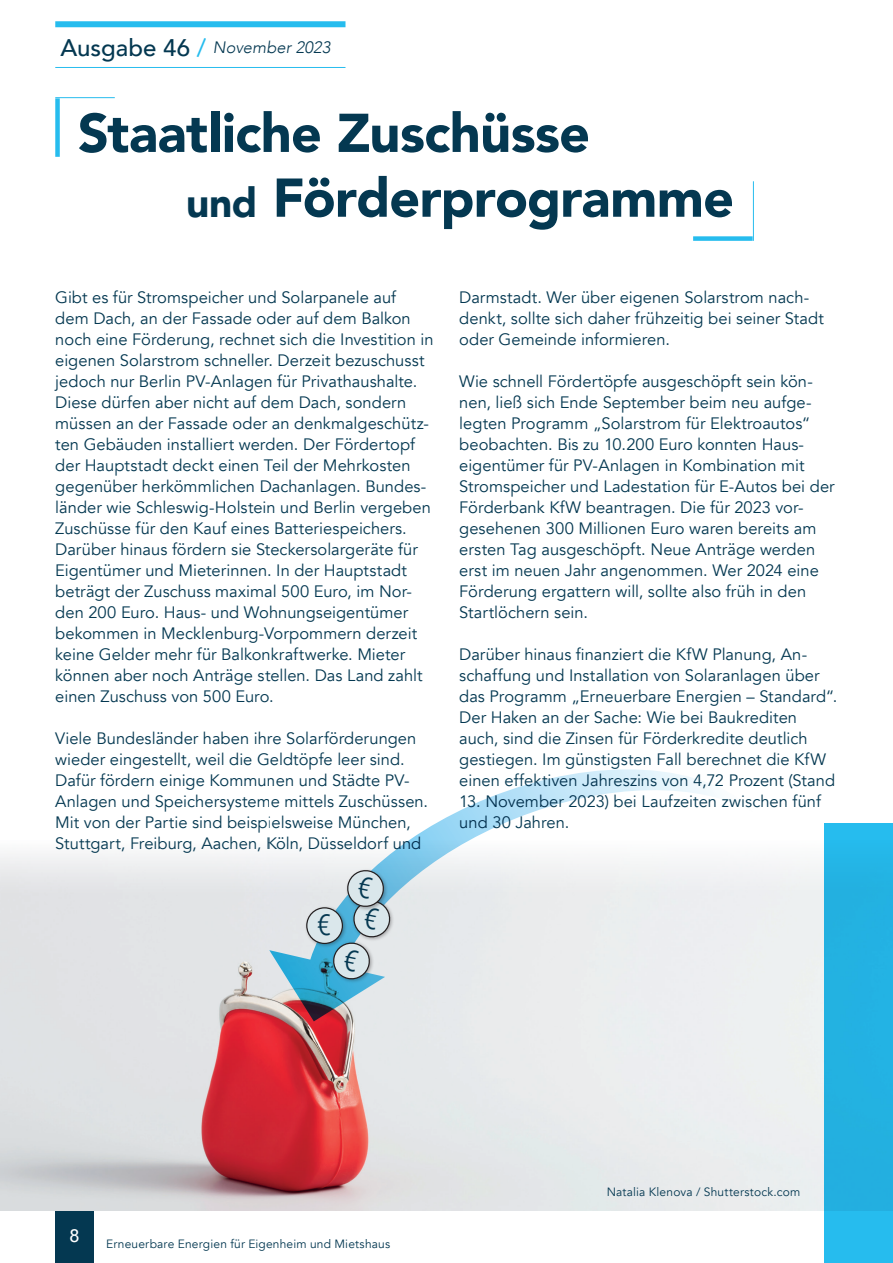
<style>
.page{position:relative;width:893px;height:1263px;background:#fff}
.page>*{position:absolute;margin:0;border:0;box-sizing:border-box;transform-origin:0 0}
.t1{font:900 54px/64.8px "Avenir";letter-spacing:-.015em;color:#043851}
.t2{font:300 29.1px "Avenir";color:#043851}
.t3{font:500 18px "Avenir";color:#fff}
.t4{font:16.5px/21px "Avenir";color:#043851}
.t5{font:italic 300 16.5px "Avenir";letter-spacing:.005em;color:#043851}
.t6{font:12px "Avenir";letter-spacing:.015em;color:#043851}
.s1{font-weight:500;font-style:normal;font-size:24px}
.s2{font-weight:500;font-style:normal;font-size:24px;color:#26bcee}
.s3{font-size:40.5px}
</style>
<div class="page">
<img style="left:0;top:840px;width:825px;height:370px">
<div style="left:55px;top:21px;width:290px;height:6px;background:#26bcee"></div>
<hr style="left:55px;top:67px;width:290px;height:1px;background:#26bcee">
<div style="left:55px;top:1211px;width:39px;height:52px;background:#043851"></div>
<div style="left:55px;top:98px;width:5px;height:59px;background:#26bcee"></div>
<hr style="left:55px;top:97px;width:60px;height:1px;background:#26bcee">
<div style="left:693px;top:236px;width:60px;height:5px;background:#26bcee"></div>
<hr style="left:753px;top:181px;width:1px;height:60px;background:#26bcee">
<div style="left:825px;top:823px;width:68px;height:440px;background:linear-gradient(to right,#24b3e3,#24b3e5)"></div>
<svg style="left:310px;top:769px;width:446px;height:198px"></svg>
<div style="left:304px;top:905px;width:43px;height:44px;background:#231f20;opacity:.35"></div>
<div style="left:307px;top:908px;width:35px;height:35px;background:#dae7eb;border-radius:50%"></div>
<div style="left:306px;top:907px;width:37px;height:37px;border:1px solid #231f20;border-radius:50%"></div>
<div style="left:331px;top:940px;width:44px;height:44px;background:#231f20;opacity:.35"></div>
<div style="left:351px;top:898px;width:44px;height:44px;background:#e4e8e9"></div>
<svg style="left:331px;top:867px;width:62px;height:113px"></svg>
<p class="t5" style="left:60px;top:38px;width:271px"><span class="s1">Ausgabe 46</span> <span class="s2">/</span> November 2023</p>
<h1 class="t1" style="left:186px;top:99px;width:549px;text-indent:-108px">Staatliche Zuschüsse<br><span class="s3">und</span> Förderprogramme</h1>
<p class="t4" style="left:55px;top:287px;width:380px">Gibt es für Stromspeicher und Solarpanele auf dem Dach, an der Fassade oder auf dem Balkon noch eine Förderung, rechnet sich die Investition in eigenen Solarstrom schneller. Derzeit bezuschusst jedoch nur Berlin PV-Anlagen für Privathaushalte.<br>Diese dürfen aber nicht auf dem Dach, sondern müssen an der Fassade oder an denkmalgeschütz&shy;ten Gebäuden installiert werden. Der Fördertopf der Hauptstadt deckt einen Teil der Mehrkosten gegenüber herkömmlichen Dachanlagen. Bundes&shy;länder wie Schleswig-Holstein und Berlin vergeben Zuschüsse für den Kauf eines Batteriespeichers.<br>Darüber hinaus fördern sie Steckersolargeräte für Eigentümer und Mieterinnen. In der Hauptstadt beträgt der Zuschuss maximal 500 Euro, im Nor&shy;den 200 Euro. Haus- und Wohnungseigentümer bekommen in Mecklenburg-Vorpommern derzeit keine Gelder mehr für Balkonkraftwerke. Mieter können aber noch Anträge stellen. Das Land zahlt einen Zuschuss von 500 Euro.</p>
<p class="t4" style="left:55px;top:728px;width:374px">Viele Bundesländer haben ihre Solarförderungen wieder eingestellt, weil die Geldtöpfe leer sind.<br>Dafür fördern einige Kommunen und Städte PV-Anlagen und Speichersysteme mittels Zuschüssen.<br>Mit von der Partie sind beispielsweise München, Stuttgart, Freiburg, Aachen, Köln, Düsseldorf und</p>
<h2 class="t2" style="left:317px;top:908px;width:15px">€</h2>
<p class="t4" style="left:459px;top:287px;width:366px">Darmstadt. Wer über eigenen Solarstrom nach&shy;denkt, sollte sich daher frühzeitig bei seiner Stadt oder Gemeinde informieren.</p>
<p class="t4" style="left:459px;top:371px;width:377px">Wie schnell Fördertöpfe ausgeschöpft sein kön&shy;nen, ließ sich Ende September beim neu aufge&shy;legten Programm „Solarstrom für Elektroautos“ beobachten. Bis zu 10.200 Euro konnten Haus&shy;eigentümer für PV-Anlagen in Kombination mit Stromspeicher und Ladestation für E-Autos bei der Förderbank KfW beantragen. Die für 2023 vor&shy;gesehenen 300 Millionen Euro waren bereits am ersten Tag ausgeschöpft. Neue Anträge werden erst im neuen Jahr angenommen. Wer 2024 eine Förderung ergattern will, sollte also früh in den Startlöchern sein.</p>
<p class="t4" style="left:459px;top:644px;width:380px">Darüber hinaus finanziert die KfW Planung, An&shy;schaffung und Installation von Solaranlagen über das Programm „Erneuerbare Energien – Standard“.<br>Der Haken an der Sache: Wie bei Baukrediten auch, sind die Zinsen für Förderkredite deutlich gestiegen. Im günstigsten Fall berechnet die KfW einen effektiven Jahreszins von 4,72 Prozent (Stand</p>
<p class="t4" style="left:459px;top:791px;width:363px">13. November 2023) bei Laufzeiten zwischen fünf und 30 Jahren.</p>
<p class="t3" style="left:69px;top:1220px;width:12px">8</p>
<p class="t6" style="left:106px;top:1236px;width:285px">Erneuerbare Energien für Eigenheim und Mietshaus</p>
<p class="t6" style="left:607px;top:1185px;width:195px">Natalia Klenova / Shutterstock.com</p>
</div>
